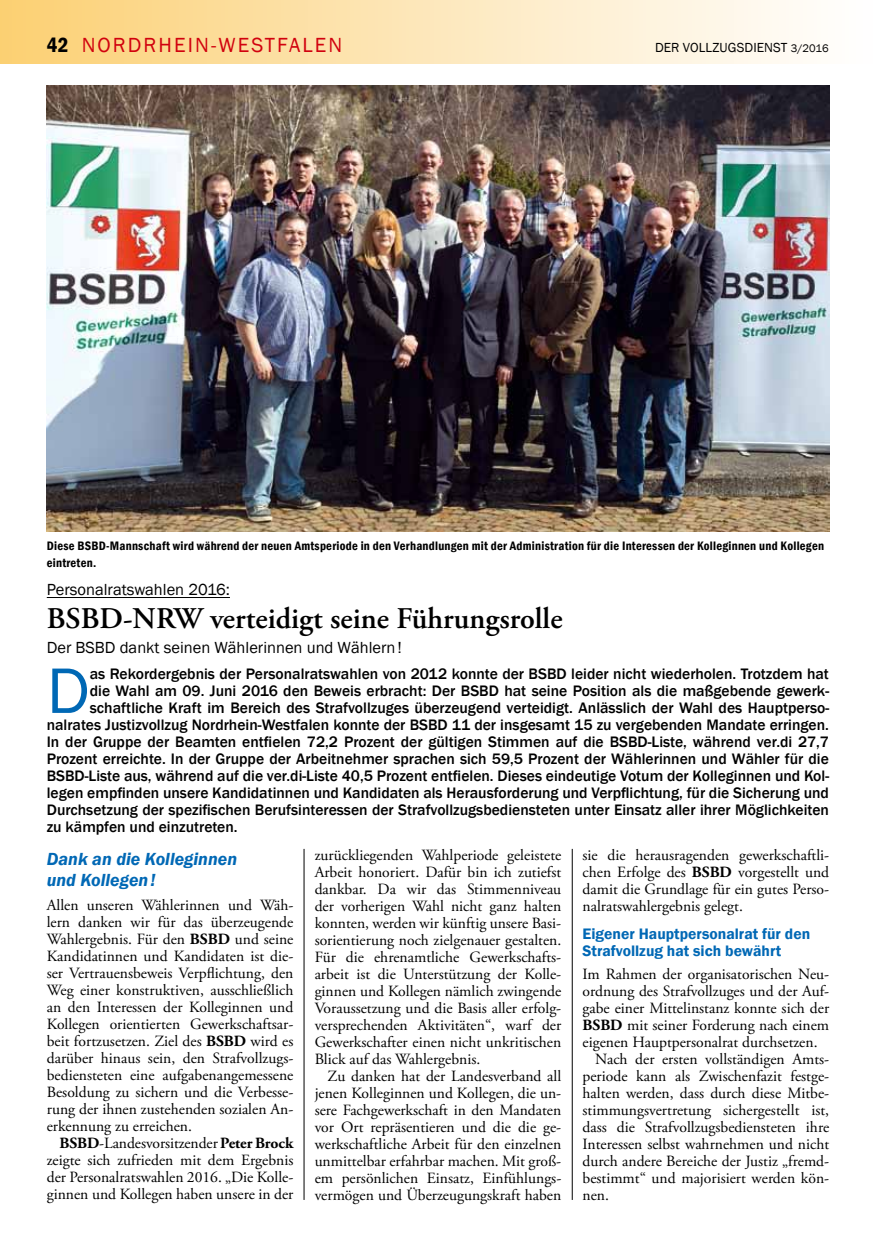
<style>
.page{position:relative;width:876px;height:1251px;background:#fff}
.page>*{position:absolute;margin:0;border:0;box-sizing:border-box;transform-origin:0 0}
.t1{font:66.45px "Franklin Gothic";color:#0068b5}
.t2{font:600 30px "Adobe Garamond Pro";color:#000}
.t3{font:21px "Franklin Gothic";letter-spacing:.1em;color:#d1010e}
.t4{font:italic 600 18px/21px "Franklin Gothic";color:#0068b5}
.t5{font:16.5px "Franklin Gothic";color:#000}
.t6{font:15.6px/17px "Adobe Garamond Pro";color:#000;text-align:justify}
.t7{font:500 15.6px "Franklin Gothic";color:#000}
.t8{font:600 15.6px/17px "Franklin Gothic";color:#0068b5}
.t9{font:13.5px "Franklin Gothic";letter-spacing:.005em;color:#000}
.t10{font:600 condensed 12.6px/17px "Franklin Gothic";letter-spacing:.02em;color:#000}
.s1{font-weight:600;font-stretch:condensed;color:#000}
.s2{font-size:11.25px}
.s3{font-weight:700}
</style>
<div class="page">
<div style="left:0;top:0;width:876px;height:64px;background:linear-gradient(to right,#fbd074,#fff)"></div>
<hr style="left:47px;top:597px;width:183px;height:1px;background:#000">
<img style="left:47px;top:85px;width:782px;height:446px">
<hr style="left:304px;top:848px;width:1px;height:351px;background:#000">
<hr style="left:572px;top:848px;width:1px;height:351px;background:#000">
<p class="t3" style="left:47px;top:32px;width:297px"><span class="s1">42</span> NORDRHEIN-WESTFALEN</p>
<p class="t9" style="left:655px;top:40px;width:175px">DER VOLLZUGSDIENST <span class="s2">3/2016</span></p>
<p class="t10" style="left:47px;top:536px;width:779px">Diese BSBD-Mannschaft wird während der neuen Amtsperiode in den Verhandlungen mit der Administration für die Interessen der Kolleginnen und Kollegen eintreten.</p>
<p class="t5" style="left:47px;top:578px;width:185px">Personalratswahlen 2016:</p>
<p class="t2" style="left:47px;top:600px;width:517px">BSBD-NRW verteidigt seine Führungsrolle</p>
<p class="t5" style="left:47px;top:637px;width:357px">Der BSBD dankt seinen Wählerinnen und Wählern!</p>
<p class="t1" style="left:47px;top:649px;width:45px">D</p>
<p class="t7" style="left:90px;top:664px;width:741px">as Rekordergebnis der Personalratswahlen von 2012 konnte der BSBD leider nicht wiederholen. Trotzdem hat</p>
<p class="t7" style="left:90px;top:681px;width:741px">die Wahl am 09. Juni 2016 den Beweis erbracht: Der BSBD hat seine Position als die maßgebende gewerk-</p>
<p class="t7" style="left:90px;top:698px;width:741px">schaftliche Kraft im Bereich des Strafvollzuges überzeugend verteidigt. Anlässlich der Wahl des Hauptperso-</p>
<p class="t7" style="left:47px;top:715px;width:784px">nalrates Justizvollzug Nordrhein-Westfalen konnte der BSBD 11 der insgesamt 15 zu vergebenden Mandate erringen.</p>
<p class="t7" style="left:47px;top:731px;width:784px">In der Gruppe der Beamten entfielen 72,2 Prozent der gültigen Stimmen auf die BSBD-Liste, während ver.di 27,7</p>
<p class="t7" style="left:47px;top:748px;width:784px">Prozent erreichte. In der Gruppe der Arbeitnehmer sprachen sich 59,5 Prozent der Wählerinnen und Wähler für die</p>
<p class="t7" style="left:47px;top:765px;width:784px">BSBD-Liste aus, während auf die ver.di-Liste 40,5 Prozent entfielen. Dieses eindeutige Votum der Kolleginnen und Kol-</p>
<p class="t7" style="left:47px;top:782px;width:784px">legen empfinden unsere Kandidatinnen und Kandidaten als Herausforderung und Verpflichtung, für die Sicherung und</p>
<p class="t7" style="left:47px;top:799px;width:784px">Durchsetzung der spezifischen Berufsinteressen der Strafvollzugsbediensteten unter Einsatz aller ihrer Möglichkeiten</p>
<p class="t7" style="left:47px;top:816px;width:192px">zu kämpfen und einzutreten.</p>
<p class="t4" style="left:47px;top:847px;width:192px">Dank an die Kolleginnen und Kollegen!</p>
<p class="t6" style="left:47px;top:897px;width:248px">Allen unseren Wählerinnen und Wäh-</p>
<p class="t6" style="left:47px;top:914px;width:248px">lern danken wir für das überzeugende</p>
<p class="t6" style="left:47px;top:931px;width:248px">Wahlergebnis. Für den <span class="s3">BSBD</span> und seine</p>
<p class="t6" style="left:47px;top:948px;width:248px">Kandidatinnen und Kandidaten ist die-</p>
<p class="t6" style="left:47px;top:965px;width:248px">ser Vertrauensbeweis Verpflichtung, den</p>
<p class="t6" style="left:47px;top:982px;width:248px">Weg einer konstruktiven, ausschließlich</p>
<p class="t6" style="left:47px;top:998px;width:248px">an den Interessen der Kolleginnen und</p>
<p class="t6" style="left:47px;top:1015px;width:248px">Kollegen orientierten Gewerkschaftsar-</p>
<p class="t6" style="left:47px;top:1032px;width:248px">beit fortzusetzen. Ziel des <span class="s3">BSBD</span> wird es</p>
<p class="t6" style="left:47px;top:1049px;width:248px">darüber hinaus sein, den Strafvollzugs-</p>
<p class="t6" style="left:47px;top:1066px;width:248px">bediensteten eine aufgabenangemessene</p>
<p class="t6" style="left:47px;top:1083px;width:248px">Besoldung zu sichern und die Verbesse-</p>
<p class="t6" style="left:47px;top:1100px;width:248px">rung der ihnen zustehenden sozialen An-</p>
<p class="t6" style="left:47px;top:1117px;width:147px">erkennung zu erreichen.</p>
<p class="t6" style="left:60px;top:1134px;width:235px"><span class="s3">BSBD</span>-Landesvorsitzender <span class="s3">Peter Brock</span></p>
<p class="t6" style="left:47px;top:1151px;width:248px">zeigte sich zufrieden mit dem Ergebnis</p>
<p class="t6" style="left:47px;top:1168px;width:248px">der Personalratswahlen 2016. „Die Kolle-</p>
<p class="t6" style="left:47px;top:1185px;width:248px">ginnen und Kollegen haben unsere in der</p>
<p class="t6" style="left:315px;top:847px;width:248px">zurückliegenden Wahlperiode geleistete</p>
<p class="t6" style="left:315px;top:864px;width:248px">Arbeit honoriert. Dafür bin ich zutiefst</p>
<p class="t6" style="left:315px;top:881px;width:248px">dankbar. Da wir das Stimmenniveau</p>
<p class="t6" style="left:315px;top:898px;width:248px">der vorherigen Wahl nicht ganz halten</p>
<p class="t6" style="left:315px;top:915px;width:248px">konnten, werden wir künftig unsere Basi-</p>
<p class="t6" style="left:315px;top:932px;width:248px">sorientierung noch zielgenauer gestalten.</p>
<p class="t6" style="left:315px;top:949px;width:248px">Für die ehrenamtliche Gewerkschafts-</p>
<p class="t6" style="left:315px;top:966px;width:248px">arbeit ist die Unterstützung der Kolle-</p>
<p class="t6" style="left:315px;top:982px;width:248px">ginnen und Kollegen nämlich zwingende</p>
<p class="t6" style="left:315px;top:999px;width:248px">Voraussetzung und die Basis aller erfolg-</p>
<p class="t6" style="left:315px;top:1016px;width:248px">versprechenden Aktivitäten“, warf der</p>
<p class="t6" style="left:315px;top:1033px;width:248px">Gewerkschafter einen nicht unkritischen</p>
<p class="t6" style="left:315px;top:1050px;width:167px">Blick auf das Wahlergebnis.</p>
<p class="t6" style="left:327px;top:1067px;width:235px">Zu danken hat der Landesverband all</p>
<p class="t6" style="left:315px;top:1084px;width:248px">jenen Kolleginnen und Kollegen, die un-</p>
<p class="t6" style="left:315px;top:1101px;width:248px">sere Fachgewerkschaft in den Mandaten</p>
<p class="t6" style="left:315px;top:1118px;width:248px">vor Ort repräsentieren und die die ge-</p>
<p class="t6" style="left:315px;top:1135px;width:248px">werkschaftliche Arbeit für den einzelnen</p>
<p class="t6" style="left:315px;top:1152px;width:248px">unmittelbar erfahrbar machen. Mit groß-</p>
<p class="t6" style="left:315px;top:1169px;width:248px">em persönlichen Einsatz, Einfühlungs-</p>
<p class="t6" style="left:315px;top:1186px;width:248px">vermögen und Überzeugungskraft haben</p>
<p class="t6" style="left:583px;top:847px;width:248px">sie die herausragenden gewerkschaftli&shy;chen Erfolge des <span class="s3">BSBD</span> vorgestellt und damit die Grundlage für ein gutes Perso&shy;nalratswahlergebnis gelegt.</p>
<p class="t8" style="left:583px;top:925px;width:229px">Eigener Hauptpersonalrat für den<br>Strafvollzug hat sich bewährt</p>
<p class="t6" style="left:583px;top:966px;width:248px">Im Rahmen der organisatorischen Neu-</p>
<p class="t6" style="left:583px;top:983px;width:248px">ordnung des Strafvollzuges und der Auf-</p>
<p class="t6" style="left:583px;top:1000px;width:248px">gabe einer Mittelinstanz konnte sich der</p>
<p class="t6" style="left:583px;top:1017px;width:248px"><span class="s3">BSBD</span> mit seiner Forderung nach einem</p>
<p class="t6" style="left:583px;top:1033px;width:236px">eigenen Hauptpersonalrat durchsetzen.</p>
<p class="t6" style="left:595px;top:1050px;width:235px">Nach der ersten vollständigen Amts-</p>
<p class="t6" style="left:583px;top:1067px;width:248px">periode kann als Zwischenfazit festge-</p>
<p class="t6" style="left:583px;top:1084px;width:248px">halten werden, dass durch diese Mitbe-</p>
<p class="t6" style="left:583px;top:1101px;width:248px">stimmungsvertretung sichergestellt ist,</p>
<p class="t6" style="left:583px;top:1118px;width:248px">dass die Strafvollzugsbediensteten ihre</p>
<p class="t6" style="left:583px;top:1135px;width:248px">Interessen selbst wahrnehmen und nicht</p>
<p class="t6" style="left:583px;top:1152px;width:248px">durch andere Bereiche der Justiz „fremd-</p>
<p class="t6" style="left:583px;top:1169px;width:248px">bestimmt“ und majorisiert werden kön-</p>
<p class="t6" style="left:583px;top:1186px;width:28px">nen.</p>
</div>
